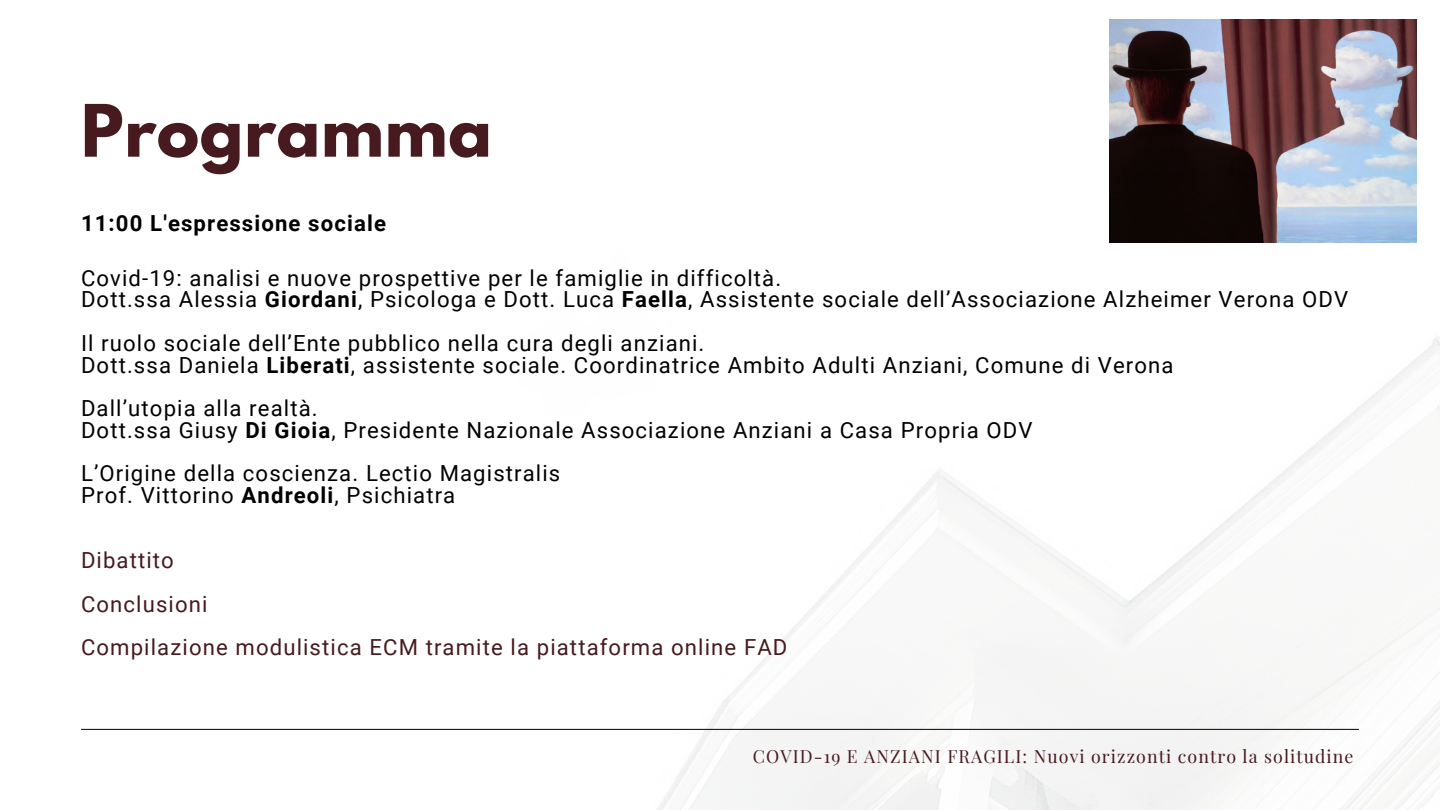
<style>
.page{position:relative;width:1440px;height:810px;background:#fff}
.page>*{position:absolute;margin:0;border:0;box-sizing:border-box;transform-origin:0 0}
.t1{font:700 64px "League Spartan";letter-spacing:.01em;color:#461a1e}
.t2{font:22.2px/21.8px "Roboto";letter-spacing:.05em;color:#000}
.t3{font:22.2px/43.5px "Roboto";letter-spacing:.05em;color:#461a1e}
.t4{font:700 22.2px "Roboto";letter-spacing:.05em;color:#000}
.t5{font:17.8px "Playfair Display";letter-spacing:.06em;color:#461a1e}
.s1{font-weight:700}
</style>
<div class="page">
<img style="left:81px;top:19px;width:1359px;height:791px">
<hr style="left:81px;top:729px;width:1278px;height:1px;background:#000">
<img style="left:1109px;top:19px;width:307px;height:223px">
<h1 class="t1" style="left:81px;top:99px;width:412px">Programma</h1>
<p class="t4" style="left:81px;top:210px;width:306px">11:00 L'espressione sociale</p>
<p class="t2" style="left:81px;top:267px;width:1269px">Covid-19: analisi e nuove prospettive per le famiglie in difficoltà.<br>Dott.ssa Alessia <span class="s1">Giordani</span>, Psicologa e Dott. Luca <span class="s1">Faella</span>, Assistente sociale dell’Associazione Alzheimer Verona ODV</p>
<p class="t2" style="left:81px;top:332px;width:1094px">Il ruolo sociale dell’Ente pubblico nella cura degli anziani.<br>Dott.ssa Daniela <span class="s1">Liberati</span>, assistente sociale. Coordinatrice Ambito Adulti Anziani, Comune di Verona</p>
<p class="t2" style="left:81px;top:398px;width:953px">Dall’utopia alla realtà.<br>Dott.ssa Giusy <span class="s1">Di Gioia</span>, Presidente Nazionale Associazione Anziani a Casa Propria ODV</p>
<p class="t2" style="left:81px;top:463px;width:481px">L’Origine della coscienza. Lectio Magistralis<br>Prof. Vittorino <span class="s1">Andreoli</span>, Psichiatra</p>
<p class="t3" style="left:81px;top:539px;width:708px">Dibattito<br>Conclusioni<br>Compilazione modulistica ECM tramite la piattaforma online FAD</p>
<p class="t5" style="left:753px;top:744px;width:602px">COVID-19 E ANZIANI FRAGILI: Nuovi orizzonti contro la solitudine</p>
</div>
